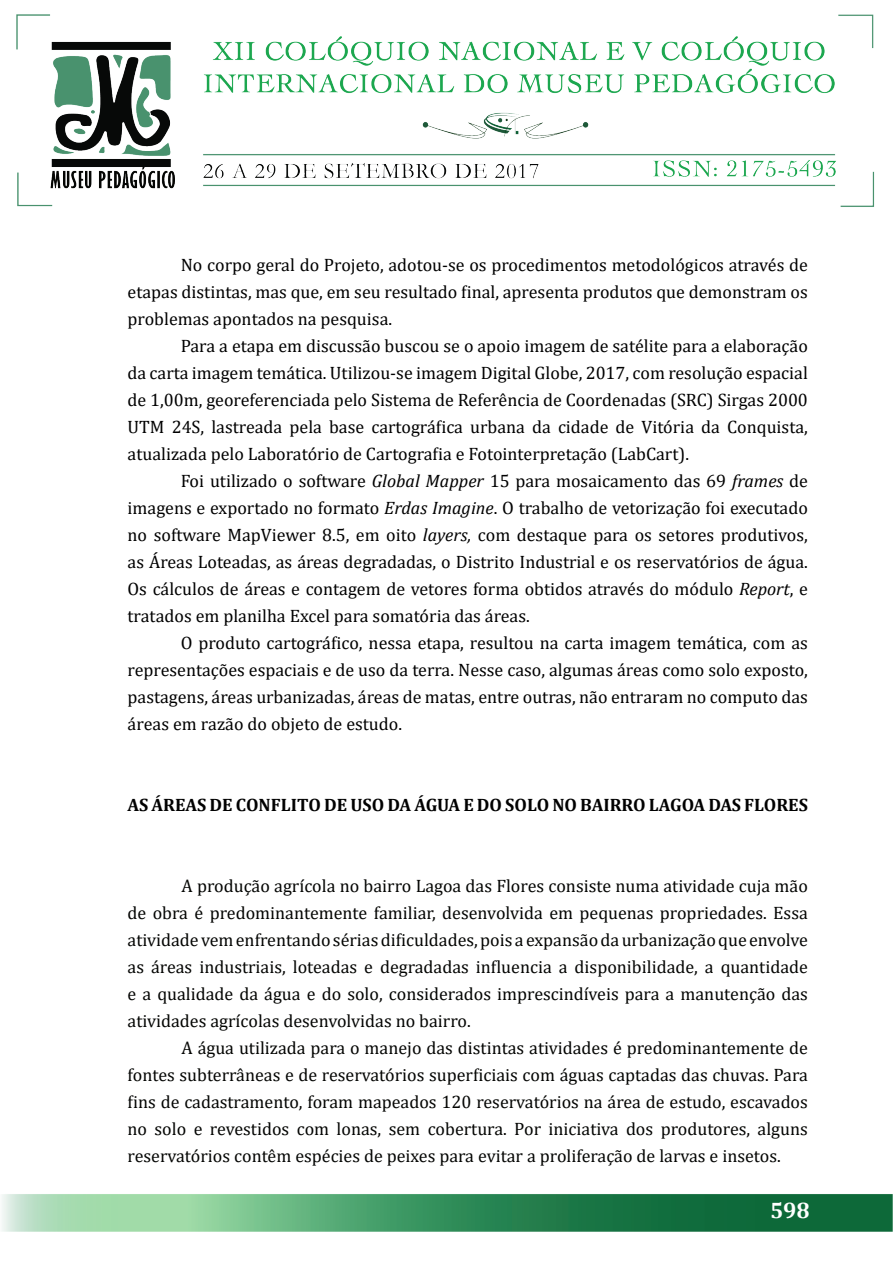
<style>
.page{position:relative;width:893px;height:1263px;background:#fff}
.page>*{position:absolute;margin:0;border:0;box-sizing:border-box;transform-origin:0 0}
.t1{font:700 22.5px "Cambria";color:#fff}
.t2{font:18px/27px "Cambria";color:#000;text-align:justify}
.t3{font:18px/27px "Cambria";color:#040503;text-align:justify}
.t4{font:700 18px "Cambria";color:#000}
.s1{font-style:italic}
</style>
<div class="page">
<img style="left:2px;top:14px;width:890px;height:1218px">
<p class="t2" style="left:128px;top:251px;width:682px;text-indent:53px">No corpo geral do Projeto, adotou-se os procedimentos metodológicos através de etapas distintas, mas que, em seu resultado final, apresenta produtos que demonstram os problemas apontados na pesquisa.</p>
<p class="t2" style="left:128px;top:332px;width:682px;text-indent:53px">Para a etapa em discussão buscou se o apoio imagem de satélite para a elaboração da carta imagem temática. Utilizou-se imagem Digital Globe, 2017, com resolução espacial de 1,00m, georeferenciada pelo Sistema de Referência de Coordenadas (SRC) Sirgas 2000<br>UTM 24S, lastreada pela base cartográfica urbana da cidade de Vitória da Conquista, atualizada pelo Laboratório de Cartografia e Fotointerpretação (LabCart).</p>
<p class="t2" style="left:128px;top:467px;width:682px;text-indent:53px">Foi utilizado o software <span class="s1">Global Mapper</span> 15 para mosaicamento das 69 <span class="s1">frames</span> de imagens e exportado no formato <span class="s1">Erdas Imagine</span>. O trabalho de vetorização foi executado no software MapViewer 8.5, em oito <span class="s1">layers,</span> com destaque para os setores produtivos, as Áreas Loteadas, as áreas degradadas, o Distrito Industrial e os reservatórios de água.<br>Os cálculos de áreas e contagem de vetores forma obtidos através do módulo <span class="s1">Report</span>, e tratados em planilha Excel para somatória das áreas.</p>
<p class="t2" style="left:128px;top:629px;width:682px;text-indent:53px">O produto cartográfico, nessa etapa, resultou na carta imagem temática, com as representações espaciais e de uso da terra. Nesse caso, algumas áreas como solo exposto, pastagens, áreas urbanizadas, áreas de matas, entre outras, não entraram no computo das áreas em razão do objeto de estudo.</p>
<p class="t4" style="left:128px;top:792px;width:682px">AS ÁREAS DE CONFLITO DE USO DA ÁGUA E DO SOLO NO BAIRRO LAGOA DAS FLORES</p>
<p class="t3" style="left:128px;top:872px;width:682px;text-indent:54px">A produção agrícola no bairro Lagoa das Flores consiste numa atividade cuja mão de obra é predominantemente familiar, desenvolvida em pequenas propriedades. Essa atividade vem enfrentando sérias dificuldades, pois a expansão da urbanização que envolve as áreas industriais, loteadas e degradadas influencia a disponibilidade, a quantidade e a qualidade da água e do solo, considerados imprescindíveis para a manutenção das atividades agrícolas desenvolvidas no bairro.</p>
<p class="t3" style="left:128px;top:1034px;width:682px;text-indent:54px">A água utilizada para o manejo das distintas atividades é predominantemente de fontes subterrâneas e de reservatórios superficiais com águas captadas das chuvas. Para fins de cadastramento, foram mapeados 120 reservatórios na área de estudo, escavados no solo e revestidos com lonas, sem cobertura. Por iniciativa dos produtores, alguns reservatórios contêm espécies de peixes para evitar a proliferação de larvas e insetos.</p>
<p class="t1" style="left:770px;top:1195px;width:41px">598</p>
</div>
